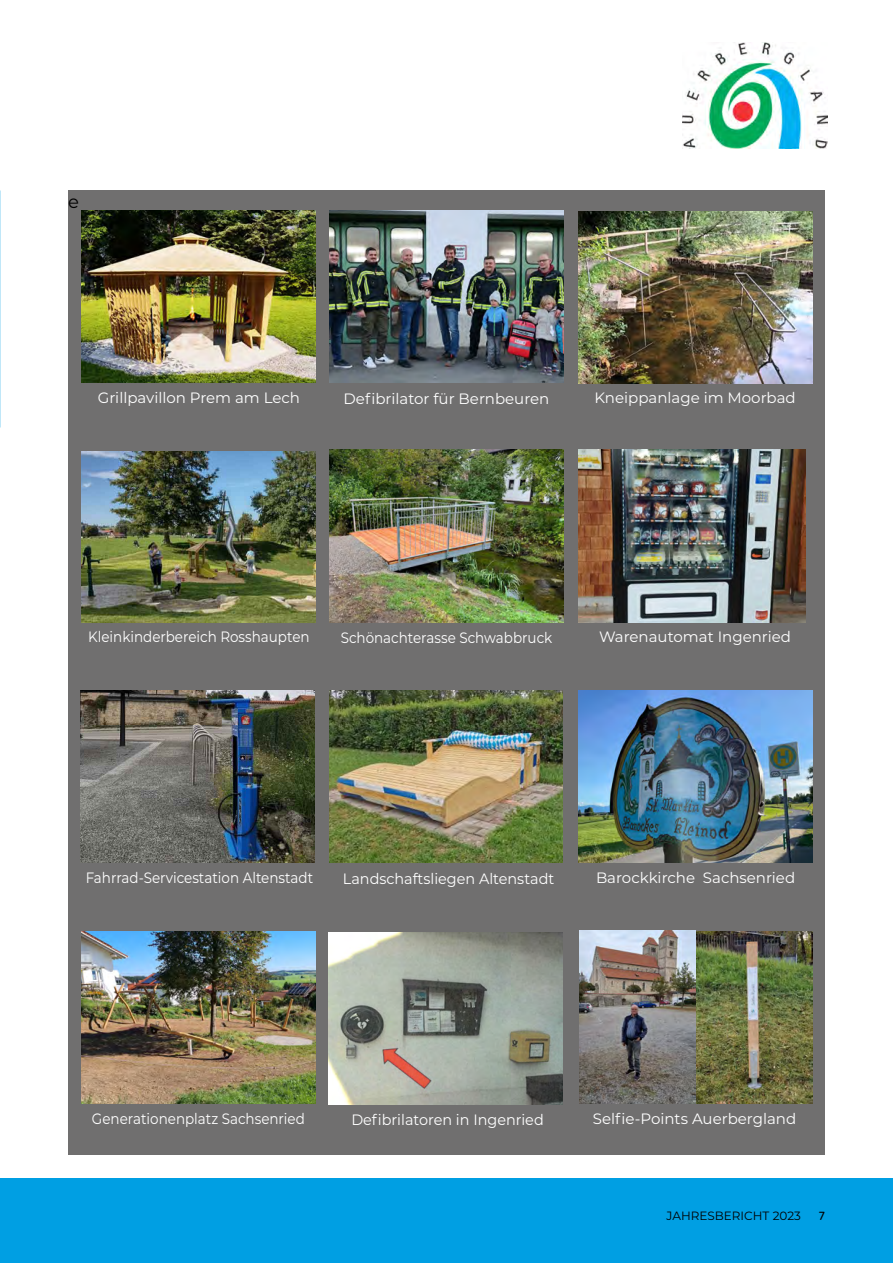
<style>
.page{position:relative;width:893px;height:1263px;background:#fff}
.page>*{position:absolute;margin:0;border:0;box-sizing:border-box;transform-origin:0 0}
.t1{font:18px "Montserrat";color:#000}
.t2{font:15px "Montserrat";color:#fff}
.t3{font:15px "Montserrat";color:#fff;scale:.9 1}
.t4{font:15px "Montserrat";color:#fff;scale:.96 1}
.t5{font:12px "Montserrat";color:#000}
.t6{font:500 12px "Quicksand";color:#000}
</style>
<div class="page">
<div style="left:0;top:1178px;width:893px;height:85px;background:#009fe3"></div>
<div style="left:68px;top:190px;width:757px;height:965px;background:#706f6f"></div>
<img style="left:81px;top:210px;width:234px;height:173px">
<img style="left:579px;top:212px;width:233px;height:172px">
<img style="left:330px;top:210px;width:233px;height:173px">
<img style="left:330px;top:450px;width:233px;height:172px">
<img style="left:81px;top:452px;width:234px;height:170px">
<img style="left:579px;top:450px;width:227px;height:172px">
<img style="left:329px;top:690px;width:234px;height:173px">
<img style="left:81px;top:690px;width:234px;height:173px">
<img style="left:578px;top:690px;width:234px;height:173px">
<img style="left:329px;top:932px;width:233px;height:172px">
<img style="left:81px;top:931px;width:234px;height:172px">
<img style="left:695px;top:931px;width:117px;height:172px">
<img style="left:579px;top:931px;width:116px;height:172px">
<img style="left:682px;top:42px;width:145px;height:106px">
<p class="t1" style="left:68px;top:189px;width:12px">e</p>
<p class="t2" style="left:98px;top:387px;width:204px">Grillpavillon Prem am Lech</p>
<p class="t2" style="left:344px;top:388px;width:207px">Defibrilator für Bernbeuren</p>
<p class="t2" style="left:594px;top:387px;width:203px">Kneippanlage im Moorbad</p>
<p class="t3" style="left:88px;top:627px;width:247px">Kleinkinderbereich Rosshaupten</p>
<p class="t3" style="left:341px;top:628px;width:237px">Schönachterasse Schwabbruck</p>
<p class="t2" style="left:599px;top:627px;width:194px">Warenautomat Ingenried</p>
<p class="t3" style="left:86px;top:867px;width:254px">Fahrrad-Servicestation Altenstadt</p>
<p class="t4" style="left:343px;top:868px;width:222px">Landschaftsliegen Altenstadt</p>
<p class="t2" style="left:596px;top:867px;width:201px">Barockkirche Sachsenried</p>
<p class="t3" style="left:92px;top:1108px;width:238px">Generationenplatz Sachsenried</p>
<p class="t4" style="left:351px;top:1109px;width:202px">Defibrilatoren in Ingenried</p>
<p class="t2" style="left:593px;top:1108px;width:205px">Selfie-Points Auerbergland</p>
<p class="t5" style="left:667px;top:1207px;width:136px">JAHRESBERICHT 2023</p>
<p class="t6" style="left:818px;top:1206px;width:8px">7</p>
</div>
